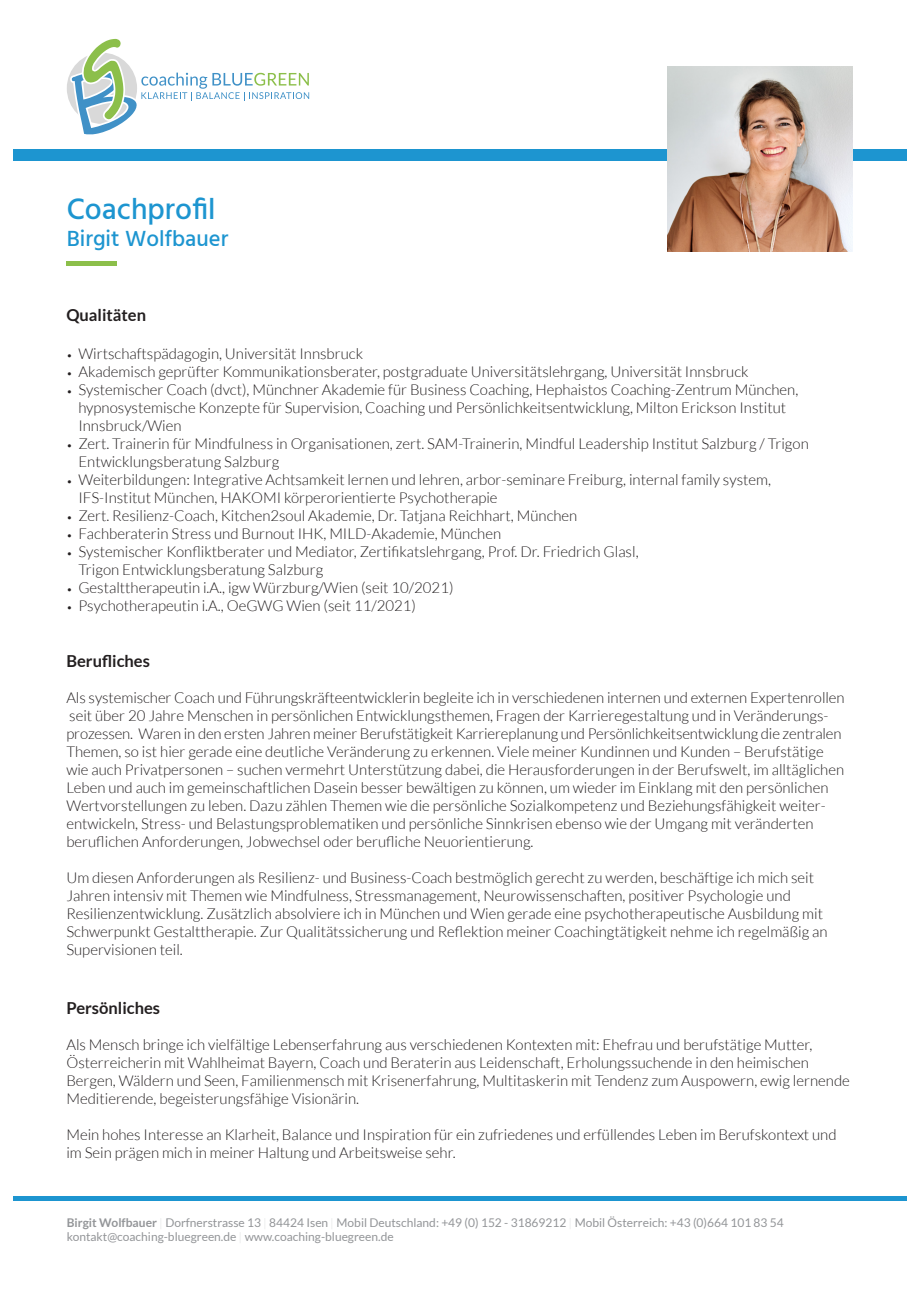
<style>
.page{position:relative;width:919px;height:1289px;background:#fff}
.page>*{position:absolute;margin:0;border:0;box-sizing:border-box;transform-origin:0 0}
.t1{font:500 30px "Hind Madurai";color:#1d95d0}
.t2{font:500 22.5px "Hind Madurai";color:#1d95d0}
.t3{font:700 16.5px "Lato";color:#231f20}
.t4{font:300 15px/18px "Lato";color:#231f20}
.t5{font:12px "Lato";color:#939598}
.s1{font-size:10.5px}
.s2{font-weight:700}
.s3{font-weight:100;font-style:italic}
</style>
<div class="page">
<div style="left:13px;top:149px;width:893px;height:12px;background:#1d95d0"></div>
<img style="left:668px;top:67px;width:184px;height:184px">
<hr style="left:67px;top:261px;width:50px;height:4px;background:#8cbf4a">
<hr style="left:13px;top:1196px;width:893px;height:4px;background:#1d95d0">
<svg style="left:70px;top:38px;width:239px;height:97px"></svg>
<p class="t1" style="left:67px;top:191px;width:150px">Coachprofil</p>
<p class="t2" style="left:67px;top:225px;width:163px">Birgit Wolfbauer</p>
<p class="t3" style="left:66px;top:305px;width:81px">Qualitäten</p>
<p class="t4" style="left:66px;top:344px;width:298px"><span class="s1">•</span> Wirtschaftspädagogin, Universität Innsbruck</p>
<p class="t4" style="left:66px;top:362px;width:683px"><span class="s1">•</span> Akademisch geprüfter Kommunikationsberater, postgraduate Universitätslehrgang, Universität Innsbruck</p>
<p class="t4" style="left:66px;top:380px;width:733px"><span class="s1">•</span> Systemischer Coach (dvct), Münchner Akademie für Business Coaching, Hephaistos Coaching-Zentrum München,</p>
<p class="t4" style="left:78px;top:398px;width:709px">hypnosystemische Konzepte für Supervision, Coaching und Persönlichkeitsentwicklung, Milton Erickson Institut<br>Innsbruck/Wien</p>
<p class="t4" style="left:66px;top:434px;width:743px"><span class="s1">•</span> Zert. Trainerin für Mindfulness in Organisationen, zert. SAM-Trainerin, Mindful Leadership Institut Salzburg / Trigon</p>
<p class="t4" style="left:78px;top:452px;width:202px">Entwicklungsberatung Salzburg</p>
<p class="t4" style="left:66px;top:470px;width:706px"><span class="s1">•</span> Weiterbildungen: Integrative Achtsamkeit lernen und lehren, arbor-seminare Freiburg, internal family system,</p>
<p class="t4" style="left:78px;top:488px;width:420px">IFS-Institut München, HAKOMI körperorientierte Psychotherapie</p>
<p class="t4" style="left:66px;top:506px;width:512px"><span class="s1">•</span> Zert. Resilienz-Coach, Kitchen2soul Akademie, Dr. Tatjana Reichhart, München</p>
<p class="t4" style="left:66px;top:524px;width:436px"><span class="s1">•</span> Fachberaterin Stress und Burnout IHK, MILD-Akademie, München</p>
<p class="t4" style="left:66px;top:542px;width:573px"><span class="s1">•</span> Systemischer Konfliktberater und Mediator, Zertifikatslehrgang, Prof. Dr. Friedrich Glasl,</p>
<p class="t4" style="left:78px;top:560px;width:246px">Trigon Entwicklungsberatung Salzburg</p>
<p class="t4" style="left:66px;top:578px;width:388px"><span class="s1">•</span> Gestalttherapeutin i.A., igw Würzburg/Wien (seit 10/2021)</p>
<p class="t4" style="left:66px;top:596px;width:351px"><span class="s1">•</span> Psychotherapeutin i.A., OeGWG Wien (seit 11/2021)</p>
<p class="t3" style="left:66px;top:651px;width:85px">Berufliches</p>
<p class="t4" style="left:66px;top:688px;width:779px">Als systemischer Coach und Führungskräfteentwicklerin begleite ich in verschiedenen internen und externen Expertenrollen seit über 20 Jahre Menschen in persönlichen Entwicklungsthemen, Fragen der Karrieregestaltung und in Veränderungs&shy;prozessen. Waren in den ersten Jahren meiner Berufstätigkeit Karriereplanung und Persönlichkeitsentwicklung die zentralen Themen, so ist hier gerade eine deutliche Veränderung zu erkennen. Viele meiner Kundinnen und Kunden – Berufstätige wie auch Privatpersonen – suchen vermehrt Unterstützung dabei, die Herausforderungen in der Berufswelt, im alltäglichen Leben und auch im gemeinschaftlichen Dasein besser bewältigen zu können, um wieder im Einklang mit den persönlichen Wertvorstellungen zu leben. Dazu zählen Themen wie die persönliche Sozialkompetenz und Beziehungsfähigkeit weiter&shy;entwickeln, Stress- und Belastungsproblematiken und persönliche Sinnkrisen ebenso wie der Umgang mit veränderten beruflichen Anforderungen, Jobwechsel oder berufliche Neuorientierung.</p>
<p class="t4" style="left:66px;top:868px;width:762px">Um diesen Anforderungen als Resilienz- und Business-Coach bestmöglich gerecht zu werden, beschäftige ich mich seit Jahren intensiv mit Themen wie Mindfulness, Stressmanagement, Neurowissenschaften, positiver Psychologie und Resilienzentwicklung. Zusätzlich absolviere ich in München und Wien gerade eine psychotherapeutische Ausbildung mit Schwerpunkt Gestalttherapie. Zur Qualitätssicherung und Reflektion meiner Coachingtätigkeit nehme ich regelmäßig an Supervisionen teil.</p>
<p class="t3" style="left:66px;top:998px;width:95px">Persönliches</p>
<p class="t4" style="left:66px;top:1035px;width:785px">Als Mensch bringe ich vielfältige Lebenserfahrung aus verschiedenen Kontexten mit: Ehefrau und berufstätige Mutter, Österreicherin mit Wahlheimat Bayern, Coach und Beraterin aus Leidenschaft, Erholungssuchende in den heimischen Bergen, Wäldern und Seen, Familienmensch mit Krisenerfahrung, Multitaskerin mit Tendenz zum Auspowern, ewig lernende Meditierende, begeisterungsfähige Visionärin.</p>
<p class="t4" style="left:66px;top:1125px;width:771px">Mein hohes Interesse an Klarheit, Balance und Inspiration für ein zufriedenes und erfüllendes Leben im Berufskontext und im Sein prägen mich in meiner Haltung und Arbeitsweise sehr.</p>
<p class="t5" style="left:67px;top:1215px;width:718px"><span class="s2">Birgit Wolfbauer</span> <span class="s3">|</span> Dorfnerstrasse 13 <span class="s3">|</span> 84424 Isen <span class="s3">|</span> Mobil Deutschland: +49 (0) 152 - 31869212 <span class="s3">|</span> Mobil Österreich: +43 (0)664 101 83 54</p>
<p class="t5" style="left:67px;top:1230px;width:328px">kontakt@coaching-bluegreen.de <span class="s3">|</span> www.coaching-bluegreen.de</p>
</div>
